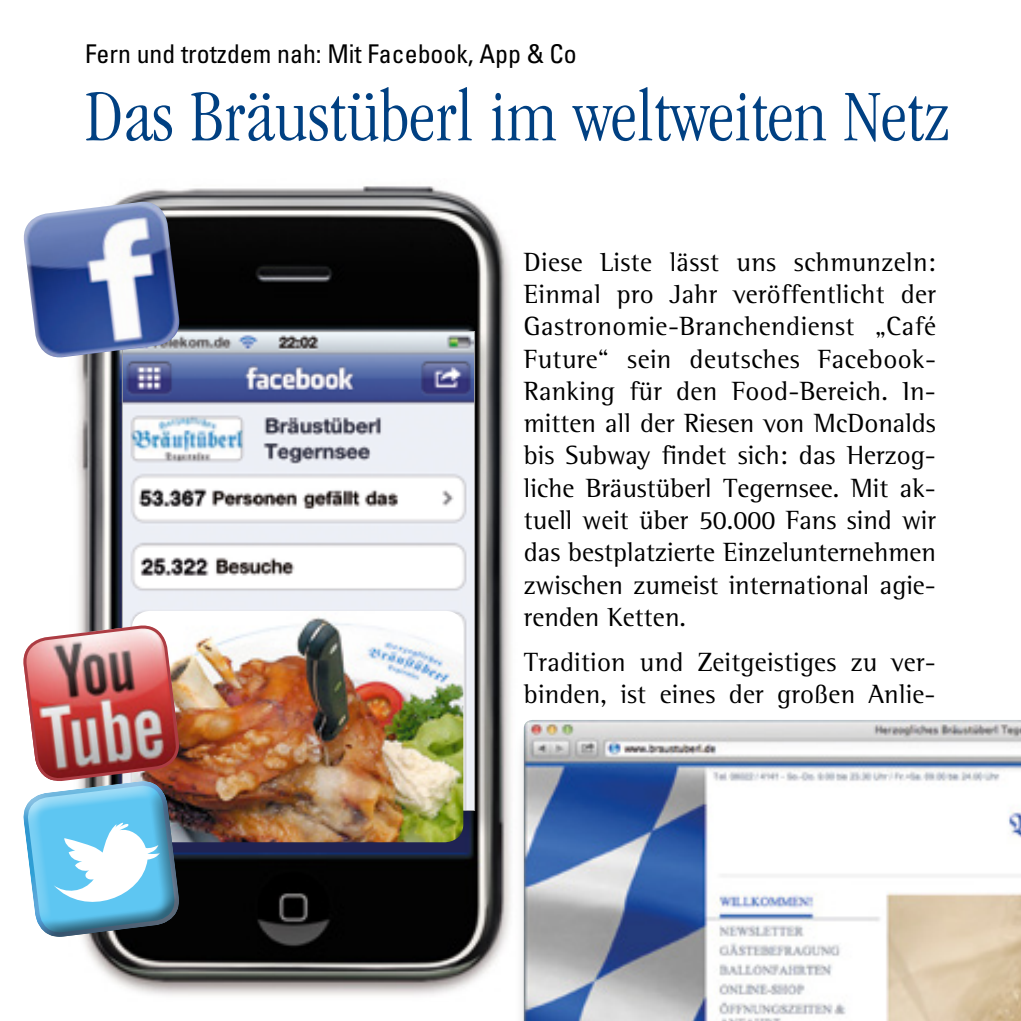
<style>
.page{position:relative;width:1021px;height:1021px;background:#fff}
.page>*{position:absolute;margin:0;border:0;box-sizing:border-box;transform-origin:0 0}
.t1{font:300 condensed 75px "Garamond";letter-spacing:.005em;color:#004082}
.t2{font:27px/32.4px "Rotis Semi Serif";letter-spacing:.005em;color:#000;text-align:justify}
.t3{font:condensed 25.8px "Univers";color:#000}
</style>
<div class="page">
<img style="left:76px;top:186px;width:435px;height:810px">
<div style="left:117px;top:327px;width:386px;height:513px;background:#000;opacity:.2"></div>
<img style="left:124px;top:333px;width:349px;height:475px">
<img style="left:182px;top:611px;width:281px;height:231px">
<img style="left:23px;top:598px;width:159px;height:342px">
<img style="left:23px;top:202px;width:159px;height:158px">
<div style="left:514px;top:719px;width:506px;height:301px;background:#000;opacity:.4"></div>
<img style="left:524px;top:720px;width:496px;height:300px">
<p class="t3" style="left:85px;top:38px;width:493px">Fern und trotzdem nah: Mit Facebook, App &amp; Co</p>
<h1 class="t1" style="left:85px;top:76px;width:865px">Das Bräustüberl im weltweiten Netz</h1>
<p class="t2" style="left:524px;top:245px;width:414px">Diese Liste lässt uns schmunzeln:<br>Einmal pro Jahr veröffentlicht der Gastronomie-Branchendienst „Café Future“ sein deutsches Facebook-Ranking für den Food-Bereich. In&shy;mitten all der Riesen von McDonalds bis Subway findet sich: das Herzog&shy;liche Bräustüberl Tegernsee. Mit ak&shy;tuell weit über 50.000 Fans sind wir das bestplatzierte Einzelunternehmen zwischen zumeist international agie&shy;renden Ketten.</p>
<p class="t2" style="left:524px;top:645px;width:413px">Tradition und Zeitgeistiges zu ver&shy;binden, ist eines der großen Anlie-</p>
</div>
